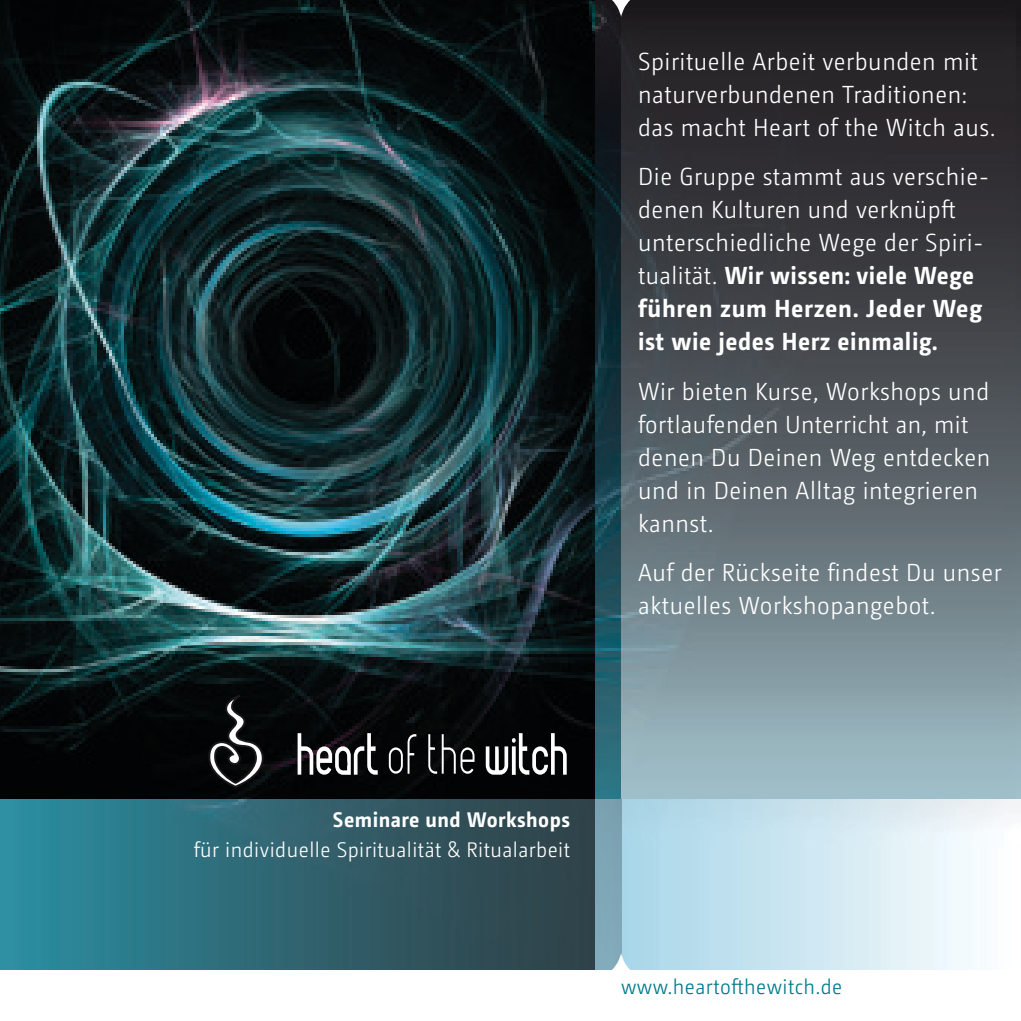
<style>
.page{position:relative;width:1021px;height:1021px;background:#fff}
.page>*{position:absolute;margin:0;border:0;box-sizing:border-box;transform-origin:0 0}
.t1{font:300 24.6px/33px "Camingo";letter-spacing:.025em;color:#fff;scale:.95 1}
.t2{font:300 21px "Camingo";letter-spacing:.025em;color:#fff;scale:.95 1}
.t3{font:300 21px "Camingo";letter-spacing:.025em;color:#007a89;scale:.95 1}
.t4{font:700 21px "Camingo";letter-spacing:.025em;color:#fff;scale:.95 1}
.s1{font-weight:700}
</style>
<div class="page">
<img style="left:0;top:0;width:595px;height:645px">
<img style="left:0;top:645px;width:595px;height:154px">
<svg style="left:297px;top:733px;width:269px;height:41px"></svg>
<img style="left:595px;top:0;width:425px;height:799px">
<img style="left:0;top:799px;width:1020px;height:171px">
<img style="left:621px;top:799px;width:1px;height:170px">
<svg style="left:208px;top:695px;width:58px;height:93px;background:#2b2c2d"></svg>
<svg style="left:595px;top:952px;width:39px;height:18px"></svg>
<svg style="left:608px;top:0;width:26px;height:17px"></svg>
<p class="t1" style="left:638px;top:45px;width:377px">Spirituelle Arbeit verbunden mit naturverbundenen Traditionen: das macht Heart of the Witch aus.</p>
<p class="t1" style="left:638px;top:160px;width:371px">Die Gruppe stammt aus verschie&shy;denen Kulturen und verknüpft unterschiedliche Wege der Spiri&shy;tualität. <span class="s1">Wir wissen: viele Wege führen zum Herzen. Jeder Weg ist wie jedes Herz einmalig.</span></p>
<p class="t1" style="left:638px;top:375px;width:372px">Wir bieten Kurse, Workshops und fortlaufenden Unterricht an, mit denen Du Deinen Weg entdecken und in Deinen Alltag integrieren kannst.</p>
<p class="t1" style="left:638px;top:556px;width:384px">Auf der Rückseite findest Du unser aktuelles Workshopangebot.</p>
<p class="t4" style="left:333px;top:807px;width:251px">Seminare und Workshops</p>
<p class="t2" style="left:194px;top:838px;width:397px">für individuelle Spiritualität &amp; Ritualarbeit</p>
<p class="t3" style="left:621px;top:974px;width:234px">www.heartofthewitch.de</p>
</div>
